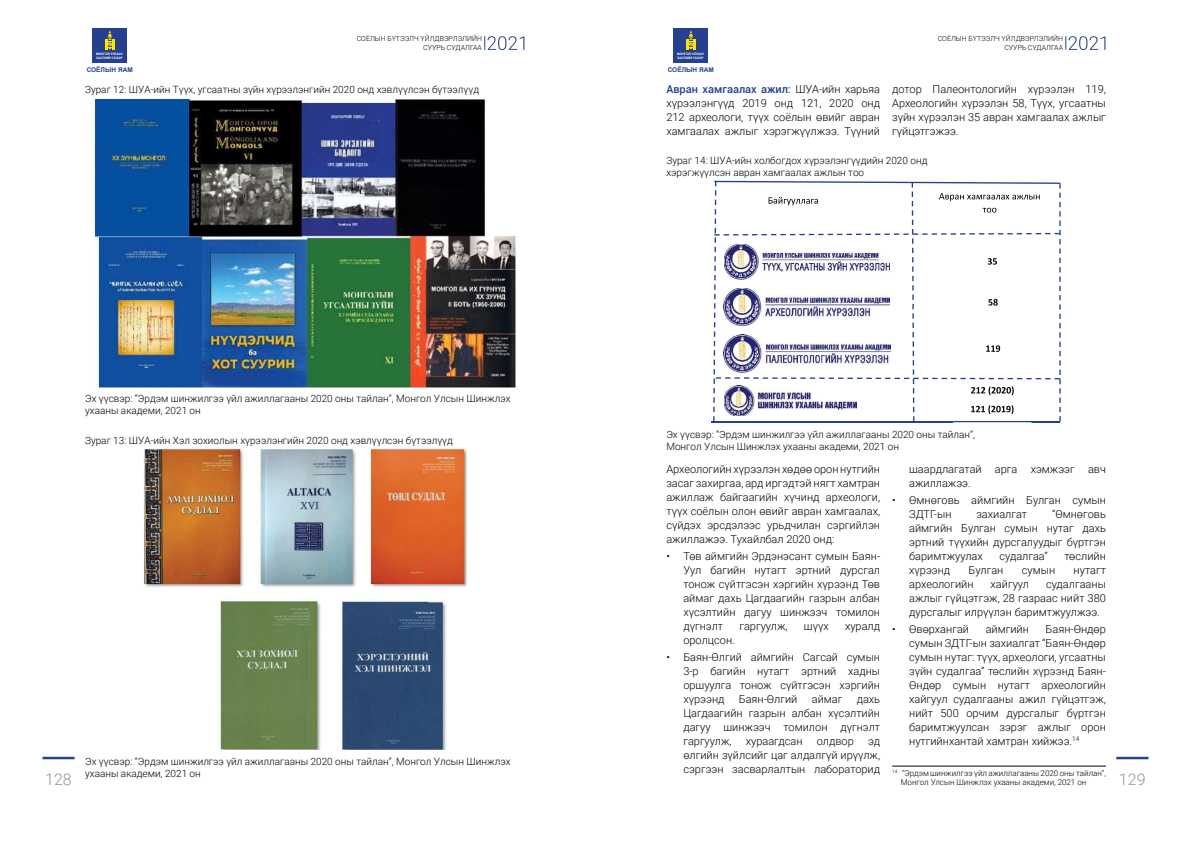
<style>
.page{position:relative;width:1191px;height:842px;background:#fff}
.page>*{position:absolute;margin:0;border:0;box-sizing:border-box;transform-origin:0 0}
.t1{font:300 16px "Roboto";color:#939598}
.t2{font:300 11px/14px "Roboto";color:#000;text-align:justify}
.t3{font:300 10px/12px "Roboto";color:#000}
.t4{font:300 8px/9.6px "Roboto";color:#000}
.t5{font:300 7px/8.4px "Roboto";color:#000;text-align:right}
.t6{font:700 6.5px "Mogul Arial";color:#25408f}
.t7{font:700 3.2px/3.8px "Mogul Arial";color:#fff}
.s1{font-weight:500;color:#25408f}
</style>
<div class="page">
<hr style="left:43px;top:757px;width:32px;height:2px;background:#25408f">
<hr style="left:1116px;top:757px;width:32px;height:2px;background:#25408f">
<svg style="left:484px;top:36px;width:40px;height:14px"></svg>
<svg style="left:1065px;top:36px;width:40px;height:14px"></svg>
<div style="left:93px;top:28px;width:34px;height:34px;background:#25408f"></div>
<svg style="left:105px;top:30px;width:10px;height:19px"></svg>
<div style="left:674px;top:28px;width:34px;height:34px;background:#25408f"></div>
<svg style="left:686px;top:30px;width:9px;height:19px"></svg>
<img style="left:93px;top:97px;width:423px;height:290px">
<img style="left:143px;top:448px;width:323px;height:302px">
<hr style="left:711px;top:421px;width:349px;height:1px;background:#25408f">
<svg style="left:712px;top:180px;width:349px;height:243px"></svg>
<hr style="left:892px;top:766px;width:214px;height:1px;background:#000">
<p class="t7" style="left:96px;top:52px;width:28px">МОНГОЛ УЛСЫН<br>ЗАСГИЙН ГАЗАР</p>
<p class="t6" style="left:87px;top:65px;width:48px">СОЁЛЫН ЯАМ</p>
<p class="t5" style="left:357px;top:34px;width:127px">СОЁЛЫН БҮТЭЭЛЧ ҮЙЛДВЭРЛЭЛИЙН<br>СУУРЬ СУДАЛГАА</p>
<p class="t5" style="left:937px;top:34px;width:127px">СОЁЛЫН БҮТЭЭЛЧ ҮЙЛДВЭРЛЭЛИЙН<br>СУУРЬ СУДАЛГАА</p>
<p class="t7" style="left:677px;top:52px;width:28px">МОНГОЛ УЛСЫН<br>ЗАСГИЙН ГАЗАР</p>
<p class="t6" style="left:668px;top:65px;width:48px">СОЁЛЫН ЯАМ</p>
<p class="t3" style="left:85px;top:83px;width:395px">Зураг 12: ШУА-ийн Түүх, угсаатны зүйн хүрээлэнгийн 2020 онд хэвлүүлсэн бүтээлүүд</p>
<p class="t2" style="left:666px;top:82px;width:215px"><span class="s1">Авран хамгаалах ажил:</span> ШУА-ийн харьяа хүрээлэнгүүд 2019 онд 121, 2020 онд 212 археологи, түүх соёлын өвийг авран хамгаалах ажлыг хэрэгжүүлжээ. Түүний</p>
<p class="t2" style="left:892px;top:82px;width:215px">дотор Палеонтологийн хүрээлэн 119, Археологийн хүрээлэн 58, Түүх, угсаатны зүйн хүрээлэн 35 авран хамгаалах ажлыг гүйцэтгэжээ.</p>
<p class="t3" style="left:666px;top:154px;width:262px">Зураг 14: ШУА-ийн холбогдох хүрээлэнгүүдийн 2020 онд хэрэгжүүлсэн авран хамгаалах ажлын тоо</p>
<p class="t3" style="left:85px;top:392px;width:427px">Эх үүсвэр: “Эрдэм шинжилгээ үйл ажиллагааны 2020 оны тайлан”, Монгол Улсын Шинжлэх ухааны академи, 2021 он</p>
<p class="t3" style="left:85px;top:434px;width:369px">Зураг 13: ШУА-ийн Хэл зохиолын хүрээлэнгийн 2020 онд хэвлүүлсэн бүтээлүүд</p>
<p class="t3" style="left:666px;top:428px;width:310px">Эх үүсвэр: “Эрдэм шинжилгээ үйл ажиллагааны 2020 оны тайлан”,<br>Монгол Улсын Шинжлэх ухааны академи, 2021 он</p>
<p class="t2" style="left:666px;top:462px;width:215px">Археологийн хүрээлэн хөдөө орон нутгийн засаг захиргаа, ард иргэдтэй нягт хамтран ажиллаж байгаагийн хүчинд археологи, түүх соёлын олон өвийг авран хамгаалах, сүйдэх эрсдэлээс урьдчилан сэргийлэн ажиллажээ. Тухайлбал 2020 онд:</p>
<p class="t2" style="left:683px;top:549px;width:198px;text-indent:-17px">• Төв аймгийн Эрдэнэсант сумын Баян-Уул багийн нутагт эртний дурсгал тонож сүйтгэсэн хэргийн хүрээнд Төв аймаг дахь Цагдаагийн газрын албан хүсэлтийн дагуу шинжээч томилон дүгнэлт</p>
<p class="t2" style="left:909px;top:462px;width:198px">шаардлагатай арга хэмжээг авч ажиллажээ.</p>
<p class="t2" style="left:909px;top:493px;width:198px;text-indent:-17px">• Өмнөговь аймгийн Булган сумын<br>ЗДТГ-ын</p>
<p class="t2" style="left:909px;top:507px;width:198px;text-indent:143px">“Өмнөговь аймгийн Булган сумын нутаг дахь эртний түүхийн дурсгалуудыг бүртгэн баримтжуулах</p>
<p class="t2" style="left:976px;top:507px;width:52px">захиалгат</p>
<p class="t2" style="left:999px;top:549px;width:50px">судалгаа”</p>
<p class="t2" style="left:1064px;top:549px;width:43px">төслийн</p>
<p class="t2" style="left:909px;top:563px;width:43px">хүрээнд</p>
<p class="t2" style="left:968px;top:563px;width:36px">Булган</p>
<p class="t2" style="left:1021px;top:563px;width:35px">сумын</p>
<p class="t2" style="left:1073px;top:563px;width:34px">нутагт</p>
<p class="t2" style="left:909px;top:577px;width:66px">археологийн</p>
<p class="t2" style="left:990px;top:577px;width:40px">хайгуул</p>
<p class="t2" style="left:909px;top:577px;width:198px;text-indent:137px">судалгааны ажлыг гүйцэтгэж, 28 газраас нийт 380 дурсгалыг илрүүлэн баримтжуулжээ.</p>
<p class="t2" style="left:892px;top:622px;width:78px">• Өвөрхангай</p>
<p class="t2" style="left:985px;top:622px;width:45px">аймгийн</p>
<p class="t2" style="left:739px;top:619px;width:50px">гаргуулж,</p>
<p class="t2" style="left:804px;top:619px;width:26px">шүүх</p>
<p class="t2" style="left:845px;top:619px;width:37px">хуралд</p>
<p class="t2" style="left:909px;top:622px;width:198px;text-indent:136px">Баян-Өндөр сумын ЗДТГ-ын захиалгат “Баян-Өндөр сумын нутаг: түүх, археологи, угсаатны зүйн судалгаа” төслийн хүрээнд Баян-Өндөр сумын нутагт археологийн хайгуул судалгааны ажил гүйцэтгэж, нийт 500 орчим дурсгалыг бүртгэн баримтжуулсан зэрэг ажлыг орон нутгийнхантай хамтран хийжээ.<sup>14</sup></p>
<p class="t4" style="left:900px;top:768px;width:207px;text-indent:-9px"><sup>14</sup> “Эрдэм шинжилгээ үйл ажиллагааны 2020 оны тайлан”,<br>Монгол Улсын Шинжлэх ухааны академи, 2021 он</p>
<p class="t2" style="left:683px;top:633px;width:53px">оролцсон.</p>
<p class="t2" style="left:683px;top:650px;width:198px;text-indent:-17px">• Баян-Өлгий аймгийн Сагсай сумын 3-р багийн нутагт эртний хадны оршуулга тонож сүйтгэсэн хэргийн хүрээнд</p>
<p class="t2" style="left:739px;top:692px;width:60px">Баян-Өлгий</p>
<p class="t2" style="left:811px;top:692px;width:32px">аймаг</p>
<p class="t2" style="left:683px;top:692px;width:198px;text-indent:173px">дахь Цагдаагийн газрын албан хүсэлтийн дагуу шинжээч томилон дүгнэлт гаргуулж,</p>
<p class="t2" style="left:683px;top:734px;width:198px;text-indent:185px">эд өлгийн зүйлсийг цаг алдалгүй ирүүлж, сэргээн засварлалтын лабораторид</p>
<p class="t2" style="left:746px;top:734px;width:58px">хураагдсан</p>
<p class="t2" style="left:817px;top:734px;width:38px">олдвор</p>
<p class="t3" style="left:85px;top:755px;width:427px">Эх үүсвэр: “Эрдэм шинжилгээ үйл ажиллагааны 2020 оны тайлан”, Монгол Улсын Шинжлэх ухааны академи, 2021 он</p>
<h1 class="t1" style="left:45px;top:768px;width:28px">128</h1>
<h1 class="t1" style="left:1119px;top:768px;width:28px">129</h1>
</div>
